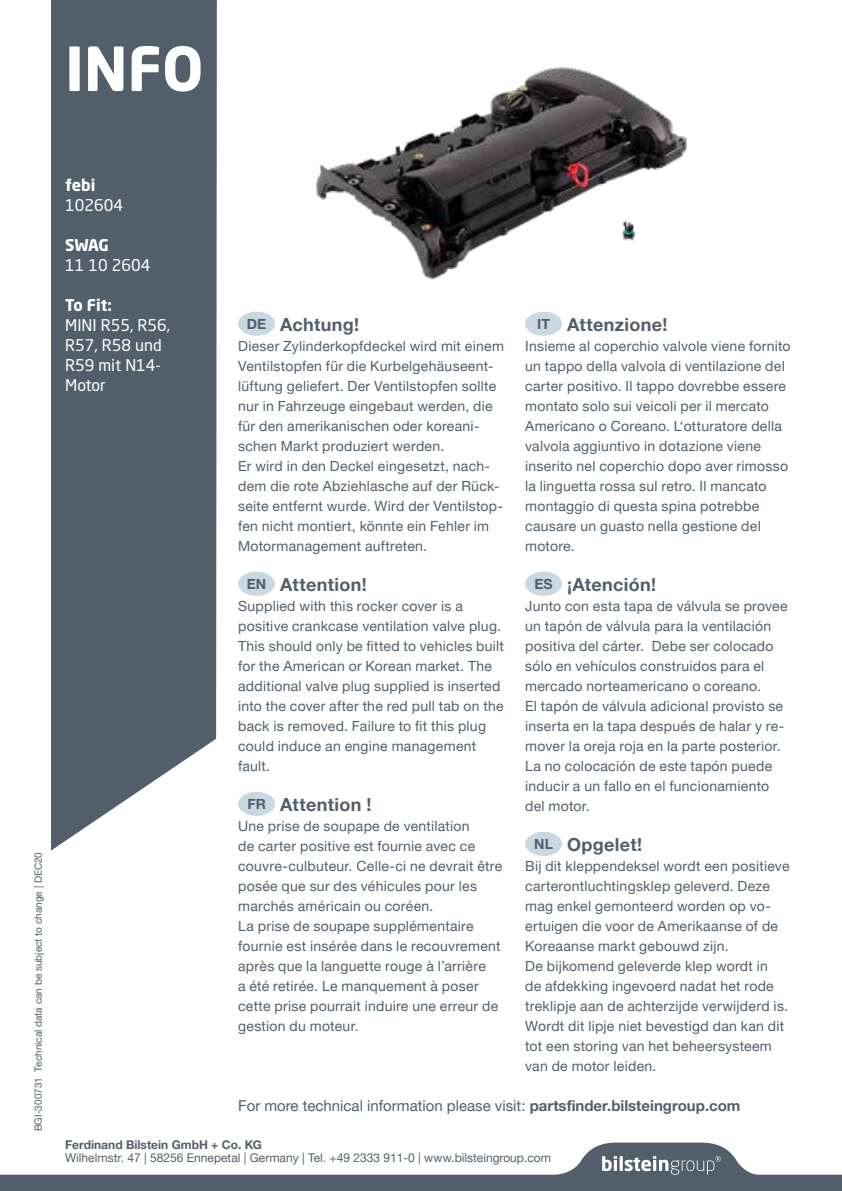
<style>
.page{position:relative;width:842px;height:1191px;background:#fff}
.page>*{position:absolute;margin:0;border:0;box-sizing:border-box;transform-origin:0 0}
.t1{font:700 60px "Neo Sans Pro";color:#fff}
.t2{font:700 18px "Helvetica Neue World 75";letter-spacing:.02em;color:#525f6b}
.t3{font:16px/20px "Neo Sans Pro";color:#fff}
.t4{font:700 16px "Neo Sans Pro";letter-spacing:-.01em;color:#fff}
.t5{font:15px "Helvetica Neue World 55 Roman";color:#525f6b}
.t6{font:14px/20px "Helvetica Neue World 55 Roman";letter-spacing:.02em;color:#525f6b}
.t7{font:12px "Helvetica Neue World 55 Roman";color:#525f6b}
.t8{font:700 12px "Helvetica Neue World 75";color:#525f6b}
.t9{font:10px "Helvetica Neue World 55 Roman";color:#525f6b}
.s1{font-size:14px}
.s2{font-family:"Helvetica Neue World 75";font-weight:700}
</style>
<div class="page">
<svg style="left:51px;top:0;width:166px;height:850px;background:#5d6975"></svg>
<svg style="left:0;top:1142px;width:842px;height:49px"></svg>
<svg style="left:602px;top:1156px;width:119px;height:18px"></svg>
<div style="left:238px;top:312px;width:37px;height:24px;background:#c9d8e1;border-radius:50%"></div>
<div style="left:238px;top:572px;width:37px;height:24px;background:#c9d8e1;border-radius:50%"></div>
<div style="left:238px;top:792px;width:37px;height:24px;background:#c9d8e1;border-radius:50%"></div>
<div style="left:525px;top:312px;width:37px;height:24px;background:#c9d8e1;border-radius:50%"></div>
<div style="left:525px;top:572px;width:37px;height:24px;background:#c9d8e1;border-radius:50%"></div>
<div style="left:525px;top:832px;width:37px;height:24px;background:#c9d8e1;border-radius:50%"></div>
<img style="left:316px;top:67px;width:371px;height:213px">
<h1 class="t1" style="left:65px;top:30px;width:140px">INFO</h1>
<p class="t9" style="left:32px;top:1131px;width:281px;rotate:-90deg">BGI-300731 Technical data can be subject to change | DEC20</p>
<p class="t4" style="left:65px;top:175px;width:32px">febi</p>
<p class="t3" style="left:65px;top:195px;width:60px">102604</p>
<p class="t4" style="left:65px;top:235px;width:45px">SWAG</p>
<p class="t3" style="left:65px;top:255px;width:87px">11 10 2604</p>
<p class="t4" style="left:65px;top:295px;width:48px">To Fit:</p>
<p class="t3" style="left:65px;top:315px;width:107px">MINI R55, R56,<br>R57, R58 und<br>R59 mit N14-<br>Motor</p>
<p class="t2" style="left:247px;top:314px;width:114px"><span class="s1">DE</span> Achtung!</p>
<p class="t6" style="left:238px;top:336px;width:267px">Dieser Zylinderkopfdeckel wird mit einem Ventilstopfen für die Kurbelgehäuseent&shy;lüftung geliefert. Der Ventilstopfen sollte nur in Fahrzeuge eingebaut werden, die für den amerikanischen oder koreani&shy;schen Markt produziert werden.<br>Er wird in den Deckel eingesetzt, nach&shy;dem die rote Abziehlasche auf der Rück&shy;seite entfernt wurde. Wird der Ventilstop&shy;fen nicht montiert, könnte ein Fehler im Motormanagement auftreten.</p>
<p class="t2" style="left:247px;top:574px;width:121px"><span class="s1">EN</span> Attention!</p>
<p class="t6" style="left:238px;top:596px;width:267px">Supplied with this rocker cover is a positive crankcase ventilation valve plug.<br>This should only be fitted to vehicles built for the American or Korean market. The additional valve plug supplied is inserted into the cover after the red pull tab on the back is removed. Failure to fit this plug could induce an engine management fault.</p>
<p class="t2" style="left:247px;top:794px;width:126px"><span class="s1">FR</span> Attention !</p>
<p class="t6" style="left:238px;top:816px;width:266px">Une prise de soupape de ventilation<br>de carter positive est fournie avec ce couvre-culbuteur. Celle-ci ne devrait être posée que sur des véhicules pour les marchés américain ou coréen.<br>La prise de soupape supplémentaire fournie est insérée dans le recouvrement après que la languette rouge à l’arrière<br>a été retirée. Le manquement à poser cette prise pourrait induire une erreur de gestion du moteur.</p>
<p class="t2" style="left:537px;top:314px;width:132px"><span class="s1">IT</span> Attenzione!</p>
<p class="t6" style="left:525px;top:336px;width:267px">Insieme al coperchio valvole viene fornito un tappo della valvola di ventilazione del carter positivo. Il tappo dovrebbe essere montato solo sui veicoli per il mercato Americano o Coreano. L‘otturatore della valvola aggiuntivo in dotazione viene inserito nel coperchio dopo aver rimosso la linguetta rossa sul retro. Il mancato montaggio di questa spina potrebbe causare un guasto nella gestione del motore.</p>
<p class="t2" style="left:534px;top:574px;width:123px"><span class="s1">ES</span> ¡Atención!</p>
<p class="t6" style="left:525px;top:596px;width:264px">Junto con esta tapa de válvula se provee un tapón de válvula para la ventilación positiva del cárter. Debe ser colocado sólo en vehículos construidos para el mercado norteamericano o coreano.<br>El tapón de válvula adicional provisto se inserta en la tapa después de halar y re&shy;mover la oreja roja en la parte posterior.<br>La no colocación de este tapón puede inducir a un fallo en el funcionamiento del motor.</p>
<p class="t2" style="left:534px;top:834px;width:109px"><span class="s1">NL</span> Opgelet!</p>
<p class="t6" style="left:525px;top:856px;width:266px">Bij dit kleppendeksel wordt een positieve carterontluchtingsklep geleverd. Deze mag enkel gemonteerd worden op vo&shy;ertuigen die voor de Amerikaanse of de Koreaanse markt gebouwd zijn.<br>De bijkomend geleverde klep wordt in<br>de afdekking ingevoerd nadat het rode treklipje aan de achterzijde verwijderd is.<br>Wordt dit lipje niet bevestigd dan kan dit tot een storing van het beheersysteem van de motor leiden.</p>
<p class="t5" style="left:238px;top:1097px;width:504px">For more technical information please visit: <span class="s2">partsfinder.bilsteingroup.com</span></p>
<p class="t8" style="left:65px;top:1137px;width:198px">Ferdinand Bilstein GmbH + Co. KG</p>
<p class="t7" style="left:65px;top:1150px;width:487px">Wilhelmstr. 47 | 58256 Ennepetal | Germany | Tel. +49 2333 911-0 | www.bilsteingroup.com</p>
</div>
